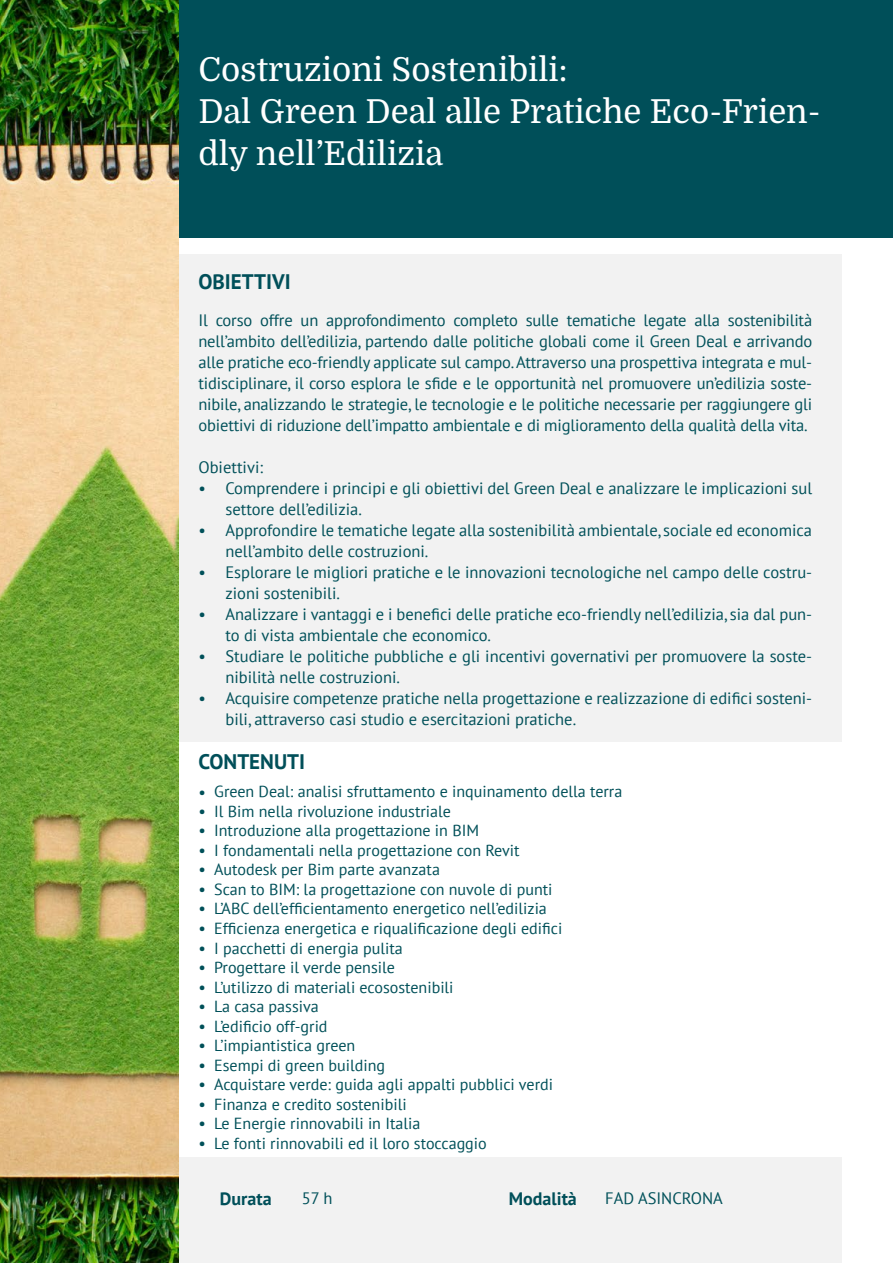
<style>
.page{position:relative;width:893px;height:1263px;background:#fff}
.page>*{position:absolute;margin:0;border:0;box-sizing:border-box;transform-origin:0 0}
.t1{font:33px/42px "Domine";color:#fff}
.t2{font:700 21px "PT Sans";color:#004f59}
.t3{font:700 18px "PT Sans";color:#004f59}
.t4{font:16.5px/21px "PT Sans";color:#005059}
.t5{font:16.05px "PT Sans";color:#005059}
.s1{font-size:16.5px}
</style>
<div class="page">
<div style="left:123px;top:255px;width:719px;height:487px;background:#f2f2f2"></div>
<div style="left:123px;top:1158px;width:719px;height:105px;background:#f2f2f2"></div>
<div style="left:179px;top:0;width:714px;height:238px;background:#004f59"></div>
<img style="left:0;top:0;width:179px;height:1263px">
<h1 class="t1" style="left:198px;top:49px;width:624px">Costruzioni Sostenibili:<br>Dal Green Deal alle Pratiche Eco-Frien&shy;dly nell’Edilizia</h1>
<p class="t2" style="left:198px;top:267px;width:94px">OBIETTIVI</p>
<p class="t4" style="left:198px;top:309px;width:615px;text-align:justify">Il corso offre un approfondimento completo sulle tematiche legate alla sostenibilità nell’ambito dell’edilizia, partendo dalle politiche globali come il Green Deal e arrivando alle pratiche eco-friendly applicate sul campo. Attraverso una prospettiva integrata e mul&shy;tidisciplinare, il corso esplora le sfide e le opportunità nel promuovere un’edilizia soste&shy;nibile, analizzando le strategie, le tecnologie e le politiche necessarie per raggiungere gli obiettivi di riduzione dell’impatto ambientale e di miglioramento della qualità della vita.</p>
<p class="t4" style="left:198px;top:456px;width:66px">Obiettivi:</p>
<p class="t4" style="left:225px;top:477px;width:588px;text-indent:-27px">• Comprendere i principi e gli obiettivi del Green Deal e analizzare le implicazioni sul settore dell’edilizia.</p>
<p class="t4" style="left:225px;top:519px;width:588px;text-indent:-27px">• Approfondire le tematiche legate alla sostenibilità ambientale, sociale ed economica nell’ambito delle costruzioni.</p>
<p class="t4" style="left:225px;top:561px;width:588px;text-indent:-27px">• Esplorare le migliori pratiche e le innovazioni tecnologiche nel campo delle costru&shy;zioni sostenibili.</p>
<p class="t4" style="left:225px;top:603px;width:588px;text-indent:-27px">• Analizzare i vantaggi e i benefici delle pratiche eco-friendly nell’edilizia, sia dal pun&shy;to di vista ambientale che economico.</p>
<p class="t4" style="left:225px;top:645px;width:588px;text-indent:-27px">• Studiare le politiche pubbliche e gli incentivi governativi per promuovere la soste&shy;nibilità nelle costruzioni.</p>
<p class="t4" style="left:225px;top:687px;width:588px;text-indent:-27px">• Acquisire competenze pratiche nella progettazione e realizzazione di edifici sosteni&shy;bili, attraverso casi studio e esercitazioni pratiche.</p>
<p class="t2" style="left:198px;top:747px;width:108px">CONTENUTI</p>
<p class="t5" style="left:198px;top:781px;width:425px"><span class="s1">•</span> Green Deal: analisi sfruttamento e inquinamento della terra</p>
<p class="t5" style="left:198px;top:801px;width:254px"><span class="s1">•</span> Il Bim nella rivoluzione industriale</p>
<p class="t5" style="left:198px;top:820px;width:282px"><span class="s1">•</span> Introduzione alla progettazione in BIM</p>
<p class="t5" style="left:198px;top:840px;width:323px"><span class="s1">•</span> I fondamentali nella progettazione con Revit</p>
<p class="t5" style="left:198px;top:859px;width:243px"><span class="s1">•</span> Autodesk per Bim parte avanzata</p>
<p class="t5" style="left:198px;top:879px;width:356px"><span class="s1">•</span> Scan to BIM: la progettazione con nuvole di punti</p>
<p class="t5" style="left:198px;top:898px;width:350px"><span class="s1">•</span> L’ABC dell’efficientamento energetico nell’edilizia</p>
<p class="t5" style="left:198px;top:918px;width:365px"><span class="s1">•</span> Efficienza energetica e riqualificazione degli edifici</p>
<p class="t5" style="left:198px;top:937px;width:206px"><span class="s1">•</span> I pacchetti di energia pulita</p>
<p class="t5" style="left:198px;top:957px;width:198px"><span class="s1">•</span> Progettare il verde pensile</p>
<p class="t5" style="left:198px;top:976px;width:257px"><span class="s1">•</span> L’utilizzo di materiali ecosostenibili</p>
<p class="t5" style="left:198px;top:996px;width:122px"><span class="s1">•</span> La casa passiva</p>
<p class="t5" style="left:198px;top:1015px;width:131px"><span class="s1">•</span> L’edificio off-grid</p>
<p class="t5" style="left:198px;top:1035px;width:158px"><span class="s1">•</span> L’impiantistica green</p>
<p class="t5" style="left:198px;top:1054px;width:188px"><span class="s1">•</span> Esempi di green building</p>
<p class="t5" style="left:198px;top:1074px;width:356px"><span class="s1">•</span> Acquistare verde: guida agli appalti pubblici verdi</p>
<p class="t5" style="left:198px;top:1093px;width:210px"><span class="s1">•</span> Finanza e credito sostenibili</p>
<p class="t5" style="left:198px;top:1113px;width:223px"><span class="s1">•</span> Le Energie rinnovabili in Italia</p>
<p class="t5" style="left:198px;top:1132px;width:290px"><span class="s1">•</span> Le fonti rinnovabili ed il loro stoccaggio</p>
<p class="t3" style="left:220px;top:1186px;width:53px">Durata</p>
<p class="t3" style="left:509px;top:1186px;width:70px">Modalità</p>
<p class="t4" style="left:302px;top:1187px;width:32px">57 h</p>
<p class="t4" style="left:605px;top:1187px;width:119px">FAD ASINCRONA</p>
</div>
